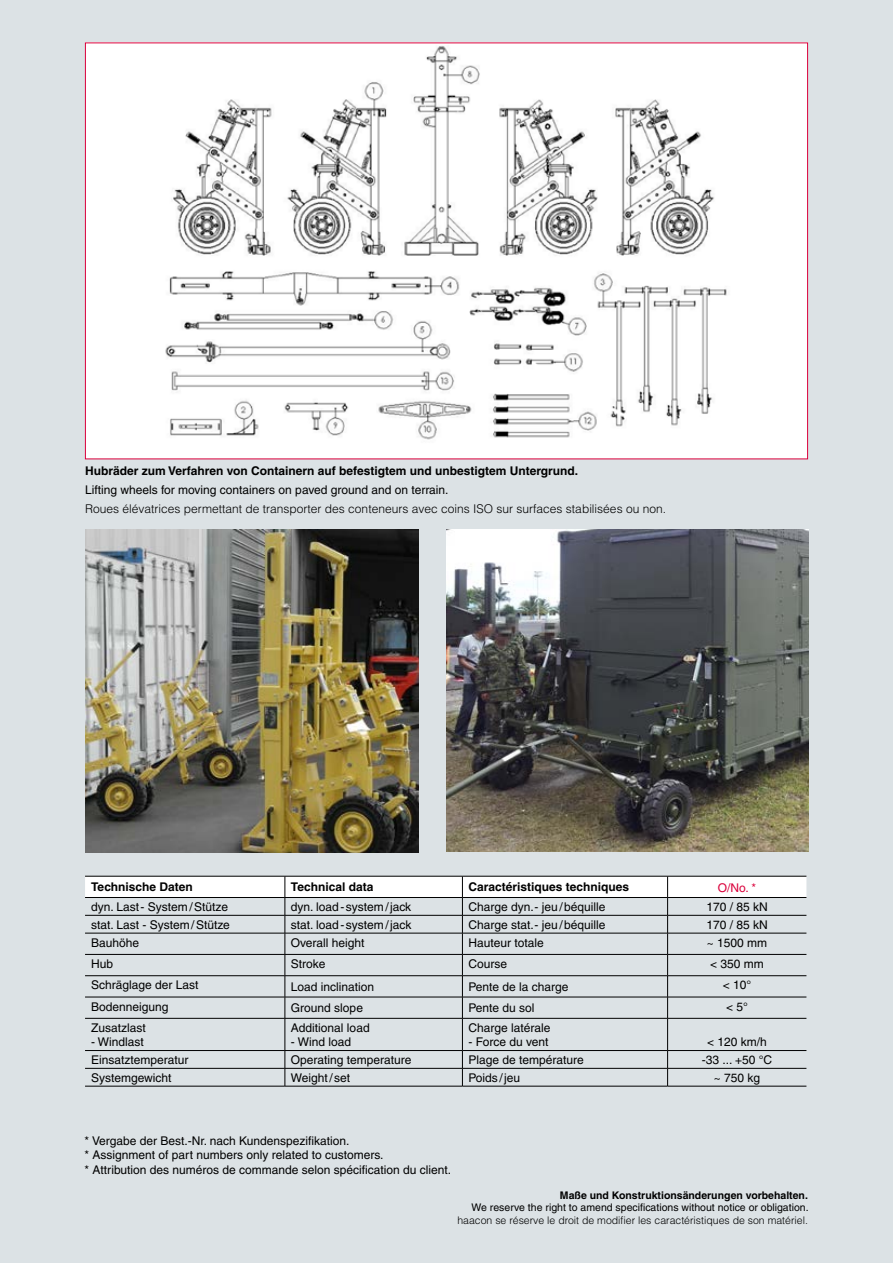
<style>
.page{position:relative;width:893px;height:1263px;background:#dce2e5}
.page>*{position:absolute;margin:0;border:0;box-sizing:border-box;transform-origin:0 0}
.t1{font:12px/14.4px "Helvetica";color:#000}
.t2{font:700 12px "Helvetica";color:#000}
.t3{font:300 12px "Helvetica";color:#000}
.t4{font:12px "Helvetica";color:#da003b}
.t5{font:300 10.5px "Helvetica";color:#000}
.t6{font:10.5px "Helvetica";color:#000}
.t7{font:700 10.5px "Helvetica";color:#000}
</style>
<div class="page">
<div style="left:85px;top:43px;width:723px;height:416px;background:#fff"></div>
<img style="left:165px;top:46px;width:562px;height:394px">
<hr style="left:85px;top:1018px;width:200px;height:1px;background:#000">
<hr style="left:285px;top:1018px;width:177px;height:1px;background:#000">
<hr style="left:285px;top:1018px;width:1px;height:32px;background:#000">
<hr style="left:462px;top:1018px;width:206px;height:1px;background:#000">
<hr style="left:462px;top:1018px;width:1px;height:32px;background:#000">
<hr style="left:668px;top:1018px;width:138px;height:1px;background:#000">
<hr style="left:667px;top:1018px;width:1px;height:32px;background:#000">
<hr style="left:85px;top:1050px;width:200px;height:1px;background:#000">
<hr style="left:285px;top:1050px;width:177px;height:1px;background:#000">
<hr style="left:462px;top:1050px;width:206px;height:1px;background:#000">
<hr style="left:668px;top:1050px;width:138px;height:1px;background:#000">
<hr style="left:85px;top:1068px;width:200px;height:1px;background:#000">
<hr style="left:285px;top:1068px;width:177px;height:1px;background:#000">
<svg style="left:285px;top:1051px;width:1px;height:35px"></svg>
<hr style="left:462px;top:1068px;width:206px;height:1px;background:#000">
<svg style="left:462px;top:1051px;width:1px;height:35px"></svg>
<hr style="left:668px;top:1068px;width:138px;height:1px;background:#000">
<svg style="left:667px;top:1051px;width:1px;height:35px"></svg>
<hr style="left:85px;top:1086px;width:200px;height:1px;background:#000">
<hr style="left:285px;top:1086px;width:177px;height:1px;background:#000">
<hr style="left:462px;top:1086px;width:206px;height:1px;background:#000">
<hr style="left:668px;top:1086px;width:138px;height:1px;background:#000">
<svg style="left:85px;top:876px;width:721px;height:142px;background:#d5dadc"></svg>
<img style="left:85px;top:530px;width:334px;height:323px">
<img style="left:446px;top:530px;width:362px;height:322px">
<p class="t2" style="left:85px;top:464px;width:495px">Hubräder zum Verfahren von Containern auf befestigtem und unbestigtem Untergrund.</p>
<p class="t1" style="left:85px;top:482px;width:365px">Lifting wheels for moving containers on paved ground and on terrain.</p>
<p class="t3" style="left:85px;top:501px;width:582px">Roues élévatrices permettant de transporter des conteneurs avec coins ISO sur surfaces stabilisées ou non.</p>
<p class="t2" style="left:91px;top:880px;width:103px">Technische Daten</p>
<p class="t2" style="left:291px;top:880px;width:84px">Technical data</p>
<p class="t2" style="left:468px;top:880px;width:162px">Caractéristiques techniques</p>
<p class="t4" style="left:718px;top:880px;width:40px">O/No. *</p>
<p class="t1" style="left:91px;top:900px;width:138px">dyn. Last- System/Stütze</p>
<p class="t1" style="left:291px;top:900px;width:122px">dyn. load- system/jack</p>
<p class="t1" style="left:468px;top:900px;width:139px">Charge dyn.- jeu/béquille</p>
<p class="t1" style="left:706px;top:900px;width:63px">170 / 85 kN</p>
<p class="t1" style="left:91px;top:917px;width:140px">stat. Last - System/Stütze</p>
<p class="t1" style="left:291px;top:917px;width:122px">stat. load- system/jack</p>
<p class="t1" style="left:468px;top:917px;width:139px">Charge stat.- jeu/béquille</p>
<p class="t1" style="left:706px;top:917px;width:63px">170 / 85 kN</p>
<p class="t1" style="left:91px;top:935px;width:50px">Bauhöhe</p>
<p class="t1" style="left:291px;top:935px;width:75px">Overall height</p>
<p class="t1" style="left:468px;top:935px;width:77px">Hauteur totale</p>
<p class="t1" style="left:707px;top:935px;width:62px">~ 1500 mm</p>
<p class="t1" style="left:91px;top:956px;width:24px">Hub</p>
<p class="t1" style="left:291px;top:956px;width:36px">Stroke</p>
<p class="t1" style="left:468px;top:956px;width:40px">Course</p>
<p class="t1" style="left:710px;top:956px;width:55px">&lt; 350 mm</p>
<p class="t1" style="left:91px;top:978px;width:109px">Schräglage der Last</p>
<p class="t1" style="left:291px;top:979px;width:85px">Load inclination</p>
<p class="t1" style="left:468px;top:979px;width:102px">Pente de la charge</p>
<p class="t1" style="left:723px;top:978px;width:30px">&lt; 10°</p>
<p class="t1" style="left:91px;top:999px;width:79px">Bodenneigung</p>
<p class="t1" style="left:291px;top:1001px;width:74px">Ground slope</p>
<p class="t1" style="left:468px;top:1001px;width:68px">Pente du sol</p>
<p class="t1" style="left:726px;top:999px;width:23px">&lt; 5°</p>
<p class="t1" style="left:91px;top:1020px;width:56px">Zusatzlast</p>
<p class="t1" style="left:91px;top:1035px;width:54px">- Windlast</p>
<p class="t1" style="left:468px;top:1020px;width:83px">Charge latérale</p>
<p class="t1" style="left:468px;top:1035px;width:82px">- Force du vent</p>
<p class="t1" style="left:707px;top:1035px;width:61px">&lt; 120 km/h</p>
<p class="t1" style="left:291px;top:1020px;width:80px">Additional load</p>
<p class="t1" style="left:291px;top:1035px;width:62px">- Wind load</p>
<p class="t1" style="left:91px;top:1053px;width:99px">Einsatztemperatur</p>
<p class="t1" style="left:291px;top:1053px;width:122px">Operating temperature</p>
<p class="t1" style="left:468px;top:1053px;width:117px">Plage de température</p>
<p class="t1" style="left:702px;top:1053px;width:72px">-33 ... +50 °C</p>
<p class="t1" style="left:91px;top:1070px;width:82px">Systemgewicht</p>
<p class="t1" style="left:291px;top:1070px;width:61px">Weight/set</p>
<p class="t1" style="left:468px;top:1070px;width:53px">Poids /jeu</p>
<p class="t1" style="left:714px;top:1070px;width:48px">~ 750 kg</p>
<p class="t1" style="left:85px;top:1133px;width:368px">* Vergabe der Best.-Nr. nach Kundenspezifikation.<br>* Assignment of part numbers only related to customers.<br>* Attribution des numéros de commande selon spécification du client.</p>
<p class="t7" style="left:560px;top:1189px;width:249px">Maße und Konstruktionsänderungen vorbehalten.</p>
<p class="t6" style="left:472px;top:1201px;width:338px">We reserve the right to amend specifications without notice or obligation.</p>
<p class="t5" style="left:457px;top:1214px;width:352px">haacon se réserve le droit de modifier les caractéristiques de son matériel.</p>
</div>
